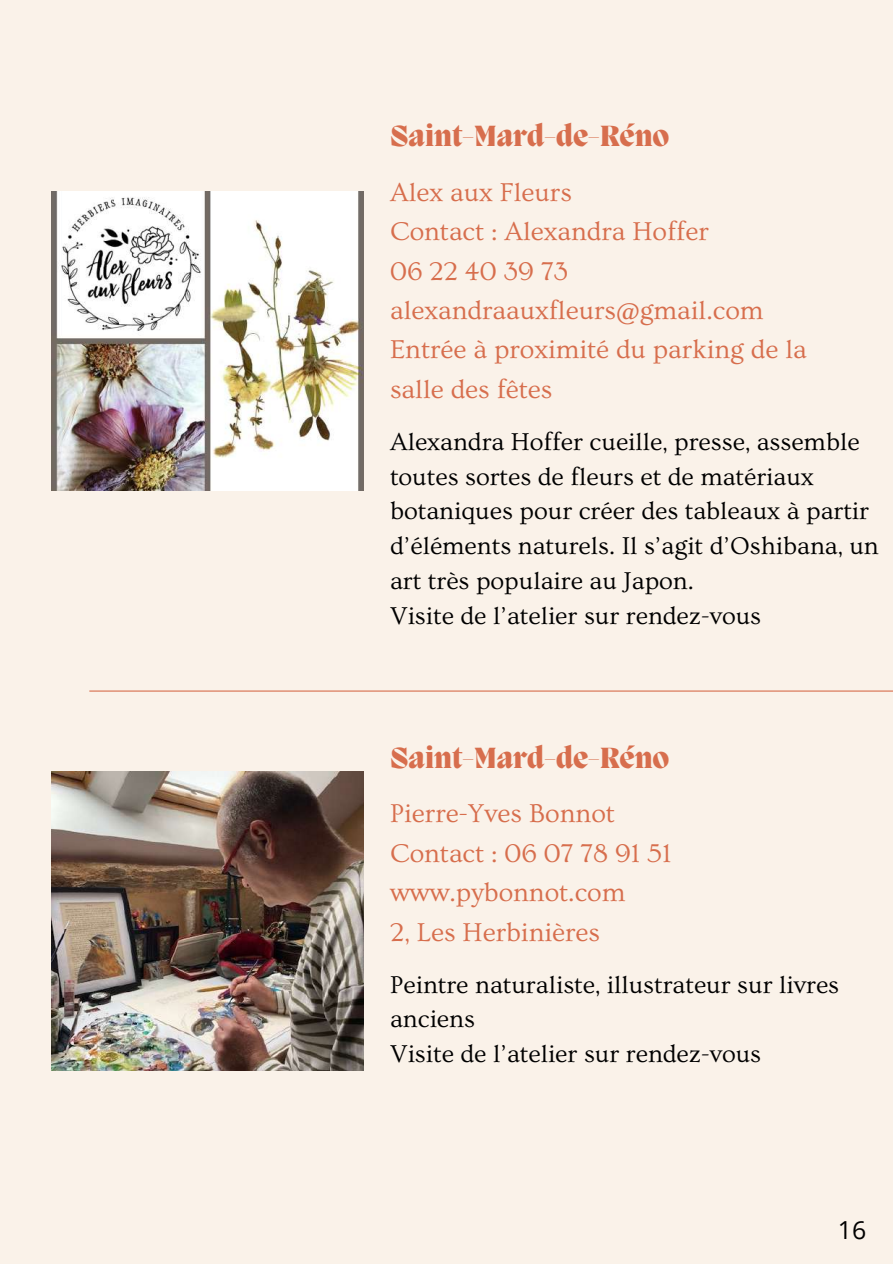
<style>
.page{position:relative;width:893px;height:1264px;background:#fff}
.page>*{position:absolute;margin:0;border:0;box-sizing:border-box;transform-origin:0 0}
.t1{font:800 30px "Migra";color:#d76e4d}
.t2{font:27px/39.3px "Ovo";color:#d76e4d}
.t3{font:25.5px/34.8px "Ovo";color:#000}
.t4{font:24.9px "Open Sans";color:#000}
</style>
<div class="page">
<div style="left:0;top:0;width:892px;height:1263px;background:#faf2e9"></div>
<hr style="left:89px;top:690px;width:803px;height:1px;background:#d76e4d">
<img style="left:52px;top:192px;width:311px;height:298px">
<img style="left:52px;top:772px;width:311px;height:298px">
<p class="t1" style="left:390px;top:122px;width:280px">Saint-Mard-de-Réno</p>
<p class="t2" style="left:390px;top:173px;width:418px">Alex aux Fleurs<br>Contact : Alexandra Hoffer<br>06 22 40 39 73 alexandraauxfleurs@gmail.com<br>Entrée à proximité du parking de la salle des fêtes</p>
<p class="t3" style="left:390px;top:424px;width:490px">Alexandra Hoffer cueille, presse, assemble toutes sortes de fleurs et de matériaux botaniques pour créer des tableaux à partir d’éléments naturels. Il s’agit d’Oshibana, un art très populaire au Japon.<br>Visite de l’atelier sur rendez-vous</p>
<p class="t1" style="left:390px;top:743px;width:280px">Saint-Mard-de-Réno</p>
<p class="t2" style="left:390px;top:794px;width:283px">Pierre-Yves Bonnot<br>Contact : 06 07 78 91 51 www.pybonnot.com<br>2, Les Herbinières</p>
<p class="t3" style="left:390px;top:967px;width:450px">Peintre naturaliste, illustrateur sur livres anciens<br>Visite de l’atelier sur rendez-vous</p>
<p class="t4" style="left:837px;top:1212px;width:30px">16</p>
</div>
